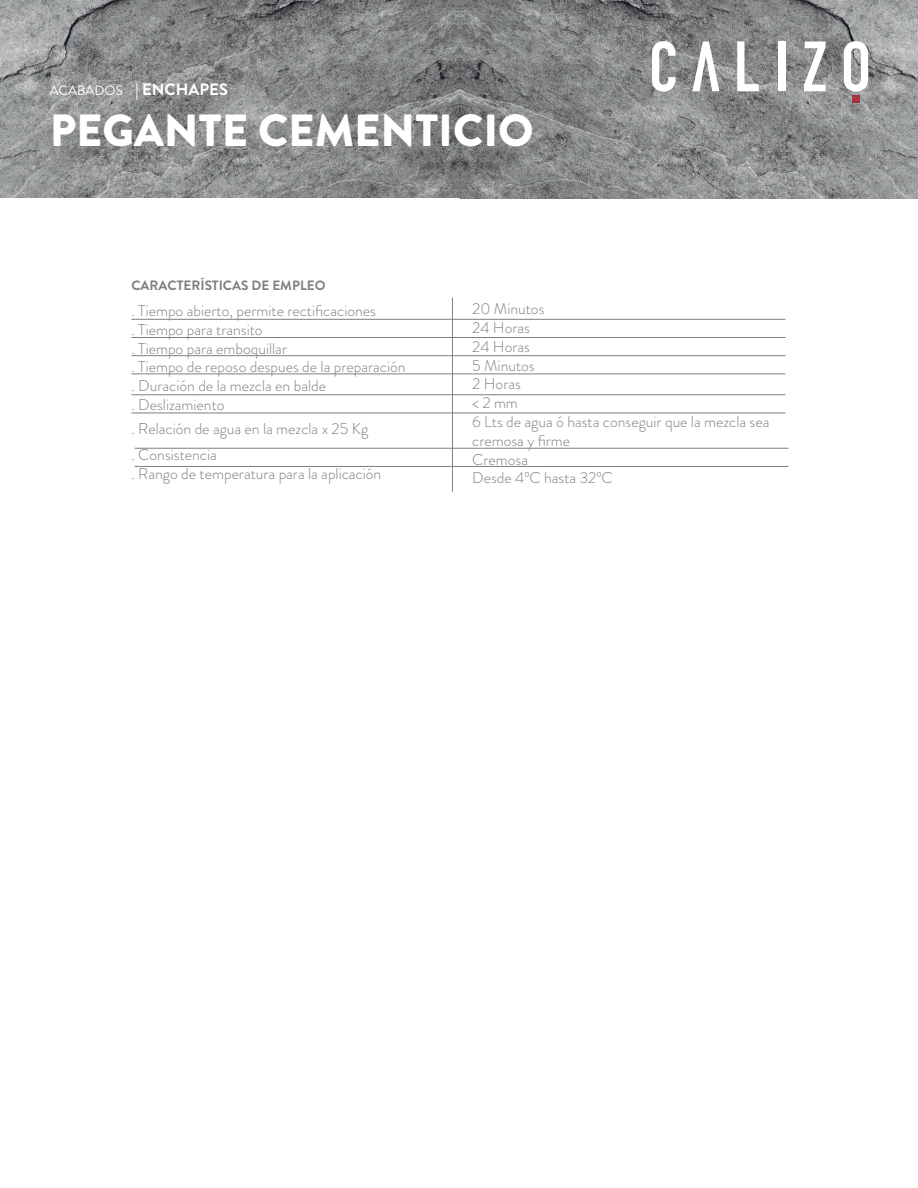
<style>
.page{position:relative;width:918px;height:1188px;background:#fff}
.page>*{position:absolute;margin:0;border:0;box-sizing:border-box;transform-origin:0 0}
.t1{font:900 45px "Brandon Grotesque";color:#fff}
.t2{font:700 16.5px "Brandon Grotesque";color:#fff}
.t3{font:300 15.6px/18.8px "Brandon Grotesque";color:#7c7f80}
.t4{font:700 13.5px "Brandon Grotesque";color:#7c7f80}
.s1{font-weight:400;font-size:13.5px}
</style>
<div class="page">
<img style="left:0;top:0;width:918px;height:198px">
<img style="left:459px;top:0;width:1px;height:198px">
<svg style="left:652px;top:41px;width:23px;height:51px"></svg>
<svg style="left:692px;top:42px;width:27px;height:49px"></svg>
<svg style="left:737px;top:42px;width:22px;height:49px"></svg>
<div style="left:778px;top:42px;width:7px;height:49px;background:#fff"></div>
<svg style="left:804px;top:42px;width:22px;height:49px"></svg>
<svg style="left:844px;top:41px;width:24px;height:61px"></svg>
<hr style="left:131px;top:319px;width:654px;height:1px;background:#7c7f80">
<hr style="left:452px;top:298px;width:1px;height:194px;background:#7c7f80">
<hr style="left:131px;top:337px;width:654px;height:1px;background:#7c7f80">
<hr style="left:131px;top:355px;width:654px;height:1px;background:#7c7f80">
<hr style="left:131px;top:374px;width:654px;height:1px;background:#7c7f80">
<hr style="left:131px;top:395px;width:654px;height:1px;background:#7c7f80">
<hr style="left:131px;top:413px;width:654px;height:1px;background:#7c7f80">
<hr style="left:135px;top:448px;width:654px;height:1px;background:#7c7f80">
<hr style="left:135px;top:466px;width:654px;height:1px;background:#7c7f80">
<p class="t2" style="left:50px;top:78px;width:180px"><span class="s1">ACABADOS</span> | ENCHAPES</p>
<h1 class="t1" style="left:50px;top:98px;width:486px">PEGANTE CEMENTICIO</h1>
<p class="t4" style="left:131px;top:276px;width:196px">CARACTERÍSTICAS DE EMPLEO</p>
<p class="t3" style="left:131px;top:301px;width:276px">. Tiempo abierto, permite rectificaciones<br>. Tiempo para transito<br>. Tiempo para emboquillar<br>. Tiempo de reposo despues de la preparación . Duración de la mezcla en balde<br>. Deslizamiento</p>
<p class="t3" style="left:472px;top:300px;width:299px">20 Minutos<br>24 Horas<br>24 Horas<br>5 Minutos<br>2 Horas<br>&lt; 2 mm<br>6 Lts de agua ó hasta conseguir que la mezcla sea cremosa y firme<br>Cremosa<br>Desde 4ºC hasta 32ºC</p>
<p class="t3" style="left:131px;top:415px;width:238px;line-height:26.2px">. Relación de agua en la mezcla x 25 Kg . Consistencia</p>
<p class="t3" style="left:131px;top:464px;width:252px">. Rango de temperatura para la aplicación</p>
</div>
